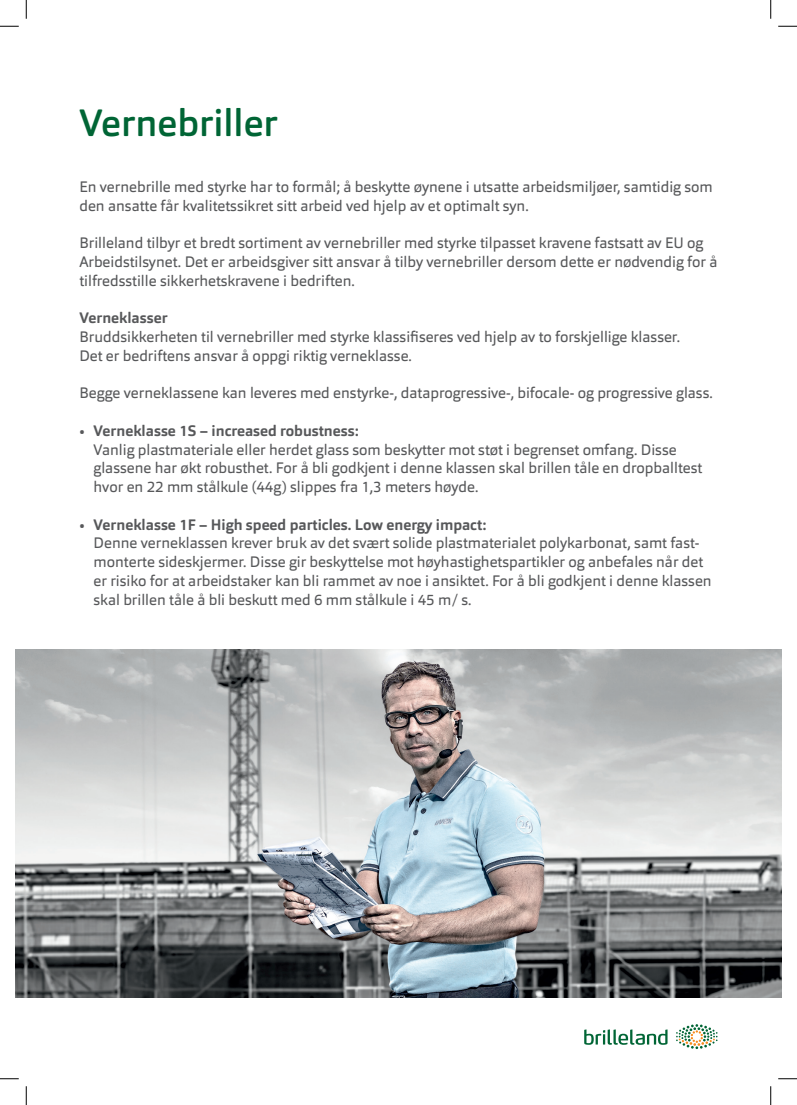
<style>
.page{position:relative;width:797px;height:1105px;background:#fff}
.page>*{position:absolute;margin:0;border:0;box-sizing:border-box;transform-origin:0 0}
.t1{font:500 37.5px "Orgon";color:#006535}
.t2{font:15px/18.8px "Orgon";color:#57585a}
.t3{font:700 15px "Orgon";color:#57585a}
.s1{font-weight:700}
</style>
<div class="page">
<img style="left:16px;top:649px;width:765px;height:348px">
<svg style="left:676px;top:1024px;width:41px;height:25px"></svg>
<svg style="left:584px;top:1029px;width:83px;height:16px"></svg>
<svg style="left:0;top:25px;width:19px;height:2px"></svg>
<svg style="left:778px;top:25px;width:19px;height:2px"></svg>
<svg style="left:0;top:1078px;width:19px;height:1px"></svg>
<svg style="left:778px;top:1078px;width:19px;height:1px"></svg>
<svg style="left:25px;top:0;width:2px;height:19px"></svg>
<svg style="left:25px;top:1086px;width:2px;height:19px"></svg>
<svg style="left:770px;top:0;width:1px;height:19px"></svg>
<svg style="left:770px;top:1086px;width:1px;height:19px"></svg>
<h1 class="t1" style="left:79px;top:99px;width:200px">Vernebriller</h1>
<p class="t2" style="left:79px;top:177px;width:634px">En vernebrille med styrke har to formål; å beskytte øynene i utsatte arbeidsmiljøer, samtidig som den ansatte får kvalitetssikret sitt arbeid ved hjelp av et optimalt syn.</p>
<p class="t2" style="left:79px;top:234px;width:639px">Brilleland tilbyr et bredt sortiment av vernebriller med styrke tilpasset kravene fastsatt av EU og<br>Arbeidstilsynet. Det er arbeidsgiver sitt ansvar å tilby vernebriller dersom dette er nødvendig for å tilfredsstille sikkerhetskravene i bedriften.</p>
<p class="t3" style="left:79px;top:309px;width:90px">Verneklasser</p>
<p class="t2" style="left:79px;top:327px;width:602px">Bruddsikkerheten til vernebriller med styrke klassifiseres ved hjelp av to forskjellige klasser.<br>Det er bedriftens ansvar å oppgi riktig verneklasse.</p>
<p class="t2" style="left:79px;top:384px;width:635px">Begge verneklassene kan leveres med enstyrke-, dataprogressive-, bifocale- og progressive glass.</p>
<p class="t2" style="left:94px;top:421px;width:610px;text-indent:-14px">• <span class="s1">Verneklasse 1S – increased robustness:<br></span>Vanlig plastmateriale eller herdet glass som beskytter mot støt i begrenset omfang. Disse glassene har økt robusthet. For å bli godkjent i denne klassen skal brillen tåle en dropballtest hvor en 22 mm stålkule (44g) slippes fra 1,3 meters høyde.</p>
<p class="t2" style="left:94px;top:515px;width:619px;text-indent:-14px">• <span class="s1">Verneklasse 1F – High speed particles. Low energy impact:<br></span>Denne verneklassen krever bruk av det svært solide plastmaterialet polykarbonat, samt fast&shy;monterte sideskjermer. Disse gir beskyttelse mot høyhastighetspartikler og anbefales når det er risiko for at arbeidstaker kan bli rammet av noe i ansiktet. For å bli godkjent i denne klassen skal brillen tåle å bli beskutt med 6 mm stålkule i 45 m/ s.</p>
</div>
